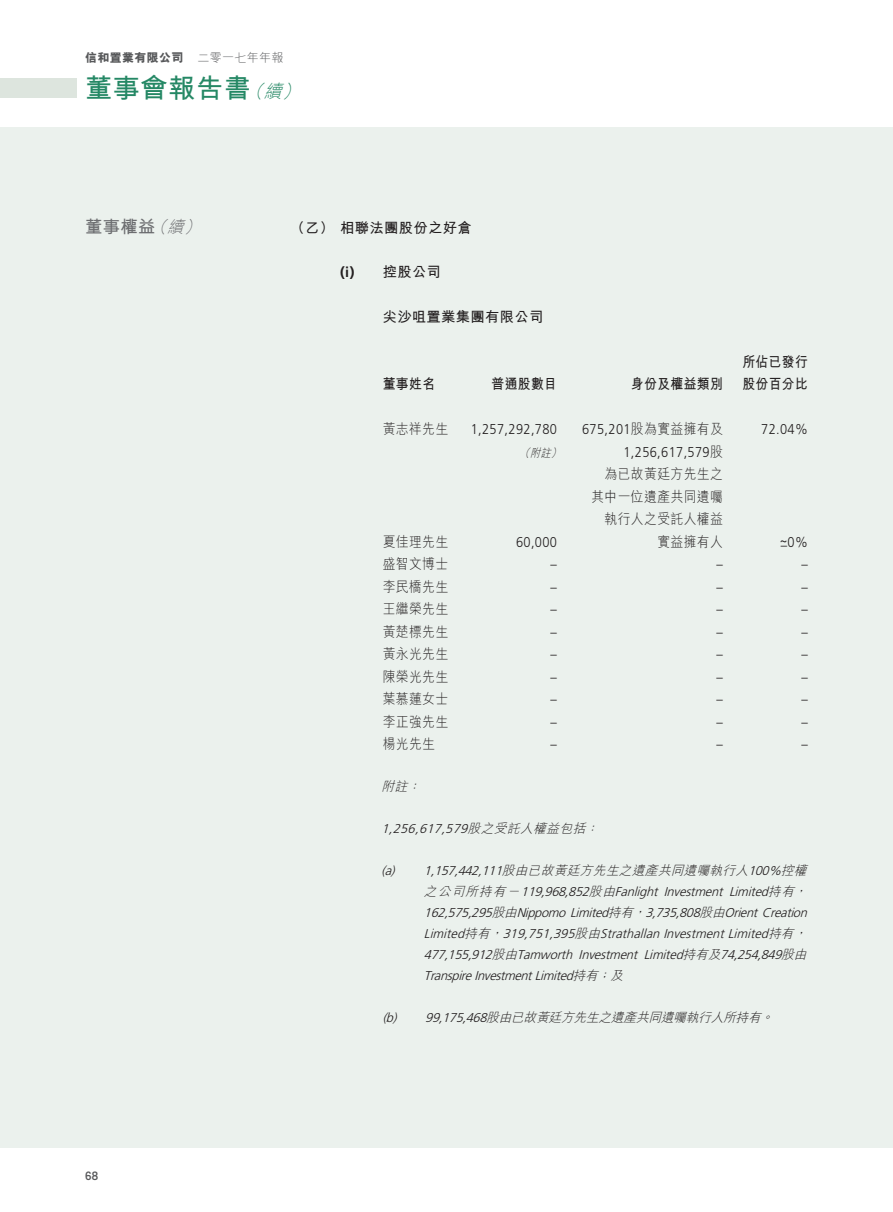
<style>
.page{position:relative;width:893px;height:1212px;background:#fff}
.page>*{position:absolute;margin:0;border:0;box-sizing:border-box;transform-origin:0 0}
.t1{font:700 27px "M Hei HK";letter-spacing:.03em;color:#258865}
.t2{font:700 17.25px "M Hei HK";color:#6c6d70}
.t3{font:300 14.25px/22.5px "M Hei HK";letter-spacing:.03em;color:#231f20;text-align:right;scale:.9 1}
.t4{font:300 14.25px/22.5px "Frutiger LT Std";letter-spacing:.03em;color:#231f20;text-align:right;scale:.9 1}
.t5{font:700 14.25px "M Hei HK";letter-spacing:.03em;color:#231f20}
.t6{font:700 14.25px/22.5px "M Hei HK";letter-spacing:.03em;color:#231f20;scale:.9 1}
.t7{font:italic 300 12.75px/21px "Frutiger LT Std";color:#231f20;text-align:justify}
.t8{font:italic 300 12.75px "M Hei HK";color:#231f20}
.t9{font:800 12px "M Hei HK";letter-spacing:.03em;color:#57585a}
.t10{font:12px "BNPP Sans";color:#57585a}
.t11{font:italic 300 11.25px "M Hei HK";color:#231f20;scale:.9 1}
.s1{font-weight:300}
.s2{font-weight:300;font-style:italic;font-size:18px}
.s3{font-weight:300;font-style:italic;font-size:16.5px}
.s4{font-family:"Frutiger LT Std"}
.s5{font-family:"M Hei HK"}
</style>
<div class="page">
<div style="left:0;top:79px;width:77px;height:19px;background:#dde5de"></div>
<div style="left:0;top:128px;width:893px;height:1020px;background:#ebf1ed"></div>
<p class="t9" style="left:85px;top:49px;width:200px">信和置業有限公司 <span class="s1">二零一七年年報</span></p>
<h1 class="t1" style="left:85px;top:68px;width:223px">董事會報告書<span class="s2">（續）</span></h1>
<h2 class="t2" style="left:85px;top:214px;width:123px">董事權益<span class="s3">（續）</span></h2>
<p class="t5" style="left:291px;top:218px;width:183px">（乙）相聯法團股份之好倉</p>
<p class="t5" style="left:340px;top:261px;width:102px"><span class="s4">(i)</span> 控股公司</p>
<p class="t5" style="left:383px;top:306px;width:162px">尖沙咀置業集團有限公司</p>
<p class="t6" style="left:383px;top:371px;width:60px">董事姓名</p>
<p class="t6" style="left:491px;top:371px;width:74px">普通股數目</p>
<p class="t6" style="left:631px;top:371px;width:104px">身份及權益類別</p>
<p class="t3" style="left:383px;top:417px;width:74px">黃志祥先生</p>
<p class="t4" style="left:471px;top:418px;width:97px">1,257,292,780</p>
<p class="t11" style="left:520px;top:444px;width:52px">（附註）</p>
<p class="t4" style="left:582px;top:418px;width:158px">675,201<span class="s5">股為實益擁有及<br></span>1,256,617,579<span class="s5">股</span></p>
<p class="t3" style="left:591px;top:462px;width:148px">為已故黃廷方先生之其中一位遺產共同遺囑執行人之受託人權益</p>
<p class="t6" style="left:742px;top:349px;width:74px">所佔已發行股份百分比</p>
<p class="t4" style="left:761px;top:418px;width:53px">72.04%</p>
<p class="t10" style="left:85px;top:1167px;width:15px">68</p>
<p class="t3" style="left:383px;top:529px;width:74px">夏佳理先生</p>
<p class="t4" style="left:516px;top:531px;width:47px">60,000</p>
<p class="t3" style="left:657px;top:529px;width:74px">實益擁有人</p>
<p class="t4" style="left:780px;top:531px;width:33px">~–0%</p>
<p class="t3" style="left:383px;top:552px;width:74px">盛智文博士</p>
<p class="t4" style="left:551px;top:553px;width:9px">–</p>
<p class="t4" style="left:716px;top:553px;width:9px">–</p>
<p class="t4" style="left:801px;top:553px;width:9px">–</p>
<p class="t3" style="left:383px;top:574px;width:74px">李民橋先生</p>
<p class="t4" style="left:551px;top:576px;width:9px">–</p>
<p class="t4" style="left:716px;top:576px;width:9px">–</p>
<p class="t4" style="left:801px;top:576px;width:9px">–</p>
<p class="t3" style="left:383px;top:597px;width:74px">王繼榮先生</p>
<p class="t4" style="left:551px;top:598px;width:9px">–</p>
<p class="t4" style="left:716px;top:598px;width:9px">–</p>
<p class="t4" style="left:801px;top:598px;width:9px">–</p>
<p class="t3" style="left:383px;top:619px;width:74px">黃楚標先生</p>
<p class="t4" style="left:551px;top:621px;width:9px">–</p>
<p class="t4" style="left:716px;top:621px;width:9px">–</p>
<p class="t4" style="left:801px;top:621px;width:9px">–</p>
<p class="t3" style="left:383px;top:642px;width:74px">黃永光先生</p>
<p class="t4" style="left:551px;top:643px;width:9px">–</p>
<p class="t4" style="left:716px;top:643px;width:9px">–</p>
<p class="t4" style="left:801px;top:643px;width:9px">–</p>
<p class="t3" style="left:383px;top:664px;width:74px">陳榮光先生</p>
<p class="t4" style="left:551px;top:666px;width:9px">–</p>
<p class="t4" style="left:716px;top:666px;width:9px">–</p>
<p class="t4" style="left:801px;top:666px;width:9px">–</p>
<p class="t3" style="left:383px;top:687px;width:74px">葉慕蓮女士</p>
<p class="t4" style="left:551px;top:688px;width:9px">–</p>
<p class="t4" style="left:716px;top:688px;width:9px">–</p>
<p class="t4" style="left:801px;top:688px;width:9px">–</p>
<p class="t3" style="left:383px;top:709px;width:74px">李正強先生</p>
<p class="t4" style="left:551px;top:711px;width:9px">–</p>
<p class="t4" style="left:716px;top:711px;width:9px">–</p>
<p class="t4" style="left:801px;top:711px;width:9px">–</p>
<p class="t3" style="left:383px;top:732px;width:60px">楊光先生</p>
<p class="t4" style="left:551px;top:733px;width:9px">–</p>
<p class="t4" style="left:716px;top:733px;width:9px">–</p>
<p class="t4" style="left:801px;top:733px;width:9px">–</p>
<p class="t8" style="left:381px;top:777px;width:45px">附註：</p>
<p class="t7" style="left:381px;top:818px;width:223px">1,256,617,579<span class="s5">股之受託人權益包括：</span></p>
<p class="t8" style="left:381px;top:861px;width:431px"><span class="s4">(a) 1,157,442,111</span>股由已故黃廷方先生之遺產共同遺囑執行人<span class="s4">100%</span>控權</p>
<p class="t7" style="left:424px;top:881px;width:389px"><span class="s5">之公司所持有－</span>119,968,852<span class="s5">股由</span>Fanlight Investment Limited<span class="s5">持有，</span>162,575,295<span class="s5">股由</span>Nippomo Limited<span class="s5">持有，</span>3,735,808<span class="s5">股由</span>Orient Creation Limited<span class="s5">持有，</span>319,751,395<span class="s5">股由</span>StrathallanInvestmentLimited<span class="s5">持有，</span>477,155,912<span class="s5">股由</span>Tamworth Investment Limited<span class="s5">持有及</span>74,254,849<span class="s5">股由</span>TranspireInvestmentLimited<span class="s5">持有；及</span></p>
<p class="t8" style="left:383px;top:1008px;width:397px"><span class="s4">(b) 99,175,468</span>股由已故黃廷方先生之遺產共同遺囑執行人所持有。</p>
</div>
